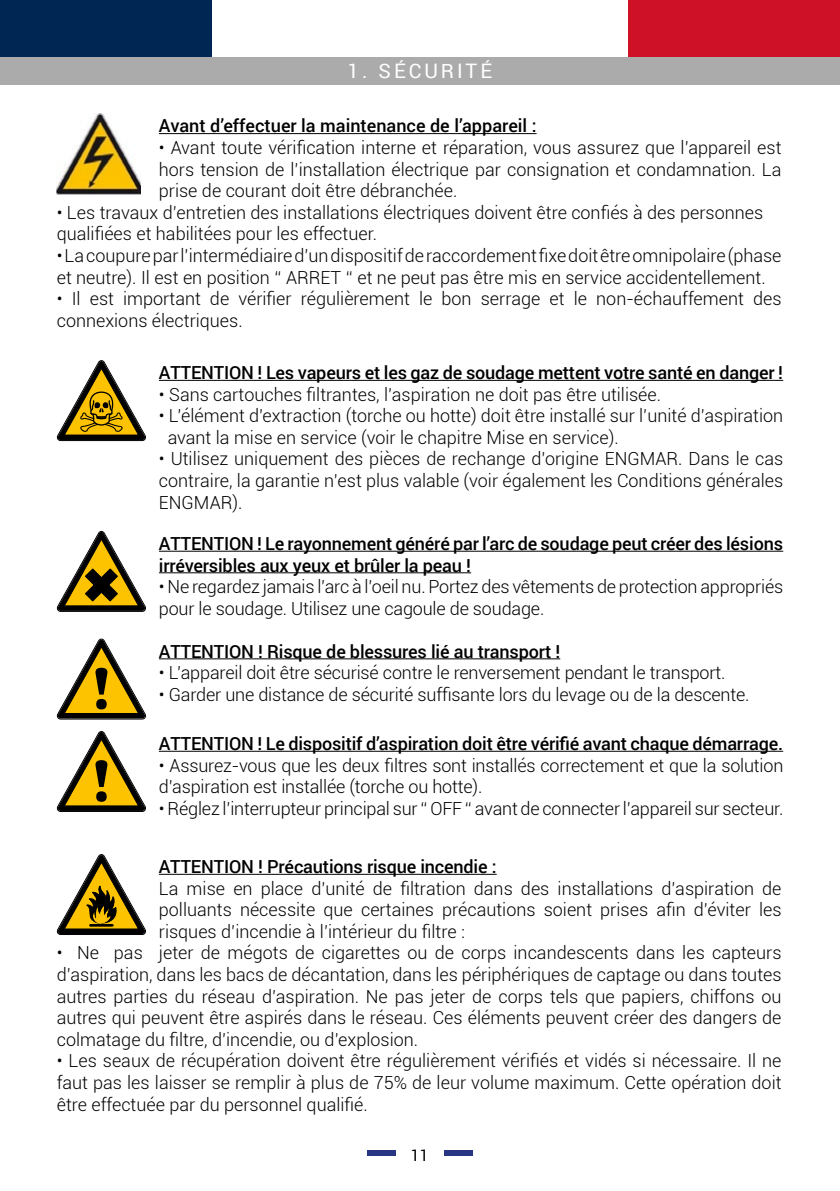
<style>
.page{position:relative;width:840px;height:1191px;background:#fff}
.page>*{position:absolute;margin:0;border:0;box-sizing:border-box;transform-origin:0 0}
.t1{font:20px "Roboto";letter-spacing:.15em;color:#fff}
.t2{font:300 18px/21.6px "Roboto";color:#000}
.t3{font:500 18px/21.6px "Roboto";letter-spacing:-.01em;color:#000}
.t4{font:16px "Roboto";color:#000}
</style>
<div class="page">
<div style="left:367px;top:1150px;width:28px;height:6px;background:#283583"></div>
<div style="left:444px;top:1150px;width:28px;height:6px;background:#283583"></div>
<img style="left:57px;top:113px;width:83px;height:81px">
<hr style="left:159px;top:133px;width:377px;height:1px;background:#000">
<hr style="left:159px;top:380px;width:623px;height:1px;background:#000">
<svg style="left:57px;top:360px;width:89px;height:81px"></svg>
<hr style="left:159px;top:551px;width:623px;height:1px;background:#000">
<hr style="left:159px;top:572px;width:312px;height:1px;background:#000">
<svg style="left:57px;top:531px;width:89px;height:80px"></svg>
<hr style="left:159px;top:658px;width:401px;height:1px;background:#000">
<svg style="left:57px;top:639px;width:89px;height:80px"></svg>
<hr style="left:159px;top:751px;width:623px;height:1px;background:#000">
<svg style="left:57px;top:731px;width:89px;height:80px"></svg>
<hr style="left:159px;top:874px;width:337px;height:1px;background:#000">
<svg style="left:57px;top:854px;width:89px;height:80px"></svg>
<hr style="left:90px;top:924px;width:22px;height:2px;background:#000">
<div style="left:0;top:57px;width:839px;height:28px;background:#ababab"></div>
<img style="left:0;top:0;width:839px;height:57px">
<p class="t1" style="left:348px;top:56px;width:145px">1. SÉCURITÉ</p>
<p class="t3" style="left:159px;top:114px;width:379px">Avant d’effectuer la maintenance de l’appareil :</p>
<p class="t2" style="left:159px;top:136px;width:624px;text-align:justify">• Avant toute vérification interne et réparation, vous assurez que l’appareil est hors tension de l’installation électrique par consignation et condamnation. La prise de courant doit être débranchée.</p>
<p class="t2" style="left:57px;top:201px;width:707px">• Les travaux d’entretien des installations électriques doivent être confiés à des personnes qualifiées et habilitées pour les effectuer.</p>
<p class="t2" style="left:57px;top:244px;width:726px">• La coupure par l’intermédiaire d’un dispositif de raccordement fixe doit être omnipolaire (phase et neutre). Il est en position ‘‘ ARRET ‘‘ et ne peut pas être mis en service accidentellement.</p>
<p class="t2" style="left:57px;top:287px;width:726px">• Il est important de vérifier régulièrement le bon serrage et le non-échauffement des connexions électriques.</p>
<p class="t3" style="left:159px;top:361px;width:625px">ATTENTION ! Les vapeurs et les gaz de soudage mettent votre santé en danger !</p>
<p class="t2" style="left:159px;top:383px;width:503px">• Sans cartouches filtrantes, l’aspiration ne doit pas être utilisée.</p>
<p class="t2" style="left:167px;top:404px;width:616px;text-indent:-9px">• L’élément d’extraction (torche ou hotte) doit être installé sur l’unité d’aspiration avant la mise en service (voir le chapitre Mise en service).</p>
<p class="t2" style="left:159px;top:448px;width:625px;text-align:justify">• Utilisez uniquement des pièces de rechange d’origine ENGMAR. Dans le cas contraire, la garantie n’est plus valable (voir également les Conditions générales ENGMAR).</p>
<p class="t3" style="left:159px;top:532px;width:625px">ATTENTION ! Le rayonnement généré par l’arc de soudage peut créer des lésions irréversibles aux yeux et brûler la peau !</p>
<p class="t2" style="left:159px;top:575px;width:625px">• Ne regardez jamais l’arc à l’oeil nu. Portez des vêtements de protection appropriés pour le soudage. Utilisez une cagoule de soudage.</p>
<p class="t3" style="left:159px;top:639px;width:402px">ATTENTION ! Risque de blessures lié au transport !</p>
<p class="t2" style="left:159px;top:661px;width:567px">• L’appareil doit être sécurisé contre le renversement pendant le transport.</p>
<p class="t2" style="left:159px;top:683px;width:591px">• Garder une distance de sécurité suffisante lors du levage ou de la descente.</p>
<p class="t3" style="left:159px;top:732px;width:625px">ATTENTION ! Le dispositif d’aspiration doit être vérifié avant chaque démarrage.</p>
<p class="t2" style="left:159px;top:753px;width:625px">• Assurez-vous que les deux filtres sont installés correctement et que la solution d’aspiration est installée (torche ou hotte).</p>
<p class="t2" style="left:159px;top:797px;width:625px">• Réglez l’interrupteur principal sur ‘‘ OFF ‘‘ avant de connecter l’appareil sur secteur.</p>
<p class="t3" style="left:159px;top:855px;width:339px">ATTENTION ! Précautions risque incendie :</p>
<p class="t2" style="left:159px;top:876px;width:624px;text-align:justify">La mise en place d’unité de filtration dans des installations d’aspiration de polluants nécessite que certaines précautions soient prises afin d’éviter les risques d’incendie à l’intérieur du filtre :</p>
<p class="t2" style="left:57px;top:941px;width:726px;text-align:justify">• Ne pas jeter de mégots de cigarettes ou de corps incandescents dans les capteurs d’aspiration, dans les bacs de décantation, dans les périphériques de captage ou dans toutes autres parties du réseau d’aspiration. Ne pas jeter de corps tels que papiers, chiffons ou autres qui peuvent être aspirés dans le réseau. Ces éléments peuvent créer des dangers de colmatage du filtre, d’incendie, ou d’explosion.</p>
<p class="t2" style="left:57px;top:1049px;width:726px;text-align:justify">• Les seaux de récupération doivent être régulièrement vérifiés et vidés si nécessaire. Il ne faut pas les laisser se remplir à plus de 75% de leur volume maximum. Cette opération doit être effectuée par du personnel qualifié.</p>
<p class="t4" style="left:411px;top:1144px;width:20px">11</p>
</div>
